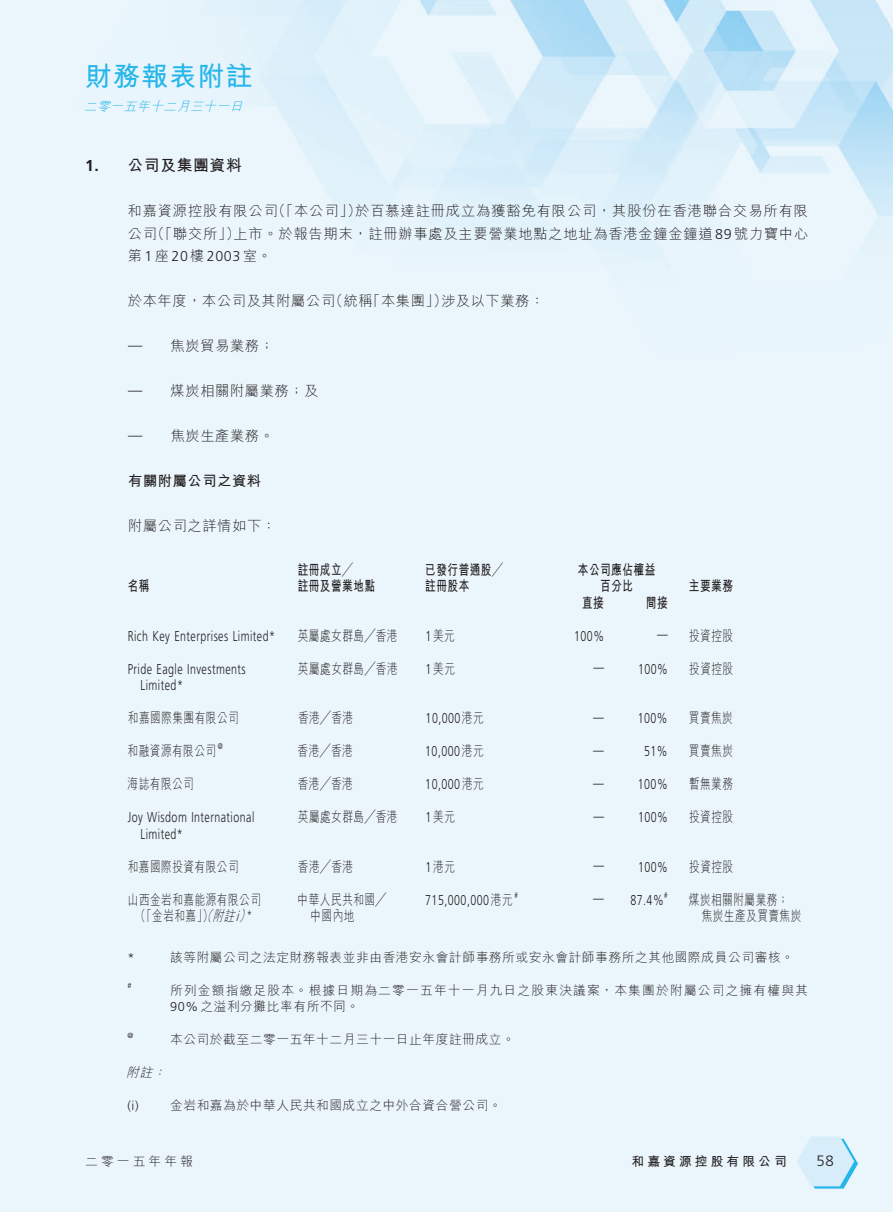
<style>
.page{position:relative;width:893px;height:1212px;background:#fff}
.page>*{position:absolute;margin:0;border:0;box-sizing:border-box;transform-origin:0 0}
.t1{font:700 27px "M Hei HK";letter-spacing:.04em;color:#26b6ea}
.t2{font:700 15.75px "M Hei HK";letter-spacing:.04em;color:#231f20}
.t3{font:700 15.75px "Frutiger";color:#231f20}
.t4{font:300 15px "Frutiger";color:#231f20}
.t5{font:300 14.25px/16.5px "M Hei HK";letter-spacing:.04em;color:#231f20;scale:.75 1}
.t6{font:300 14.25px/16.5px "Frutiger";letter-spacing:.04em;color:#231f20;scale:.75 1}
.t7{font:300 14.25px/22.5px "M Hei HK";letter-spacing:.04em;color:#231f20}
.t8{font:700 14.25px/16.5px "M Hei HK";letter-spacing:.04em;color:#231f20;scale:.75 1}
.t9{font:300 14.25px "M Hei HK";letter-spacing:.06em;color:#231f20}
.t10{font:300 14.25px "Frutiger";letter-spacing:.04em;color:#231f20}
.t11{font:700 14.25px "M Hei HK";letter-spacing:.04em;color:#231f20}
.t12{font:italic 300 14.25px "M Hei HK";color:#231f20;scale:.75 1}
.t13{font:300 12.75px "M Hei HK";letter-spacing:.04em;color:#231f20}
.t14{font:300 12.75px "M Hei HK";letter-spacing:.09em;color:#231f20}
.t15{font:italic 300 12.75px "M Hei HK";color:#26b6ea}
.t16{font:700 12.75px "M Hei HK";letter-spacing:.24em;color:#231f20}
.t17{font:300 12.75px "M Hei HK";letter-spacing:.24em;color:#231f20}
.t18{font:300 12.75px "Frutiger";color:#231f20}
.t19{font:italic 300 12.75px "M Hei HK";color:#231f20}
.t20{font:300 8.25px "Frutiger";color:#231f20;scale:.75 1}
.t21{font:300 7.5px "Frutiger";color:#231f20}
.s1{font-family:"Frutiger"}
.s2{font-family:"M Hei HK"}
.s3{font-style:italic}
</style>
<div class="page">
<svg style="left:797px;top:1136px;width:61px;height:52px;background:#cfebf8"></svg>
<h1 class="t1" style="left:85px;top:56px;width:169px">財務報表附註</h1>
<p class="t15" style="left:84px;top:98px;width:165px">二零一五年十二月三十一日</p>
<p class="t3" style="left:85px;top:157px;width:15px">1.</p>
<p class="t2" style="left:128px;top:154px;width:116px">公司及集團資料</p>
<p class="t7" style="left:271px;top:199px;width:91px">（「本公司」）</p>
<p class="t9" style="left:355px;top:201px;width:454px">於百慕達註冊成立為獲豁免有限公司，其股份在香港聯合交易所有限</p>
<p class="t7" style="left:234px;top:199px;width:576px;text-indent:-106px">和嘉資源控股有限公司<br>上市。於報告期末，註冊辦事處及主要營業地點之地址為香港金鐘金鐘道<span class="s1">89</span> 號力寶中心</p>
<p class="t7" style="left:150px;top:222px;width:91px">（「聯交所」）</p>
<p class="t7" style="left:128px;top:222px;width:31px">公司</p>
<p class="t10" style="left:128px;top:248px;width:145px"><span class="s2">第</span>1 <span class="s2">座</span> 20 <span class="s2">樓</span> 2003 <span class="s2">室。</span></p>
<p class="t7" style="left:329px;top:289px;width:45px">（統稱</p>
<p class="t7" style="left:366px;top:289px;width:83px">「本集團」）</p>
<p class="t7" style="left:128px;top:289px;width:209px">於本年度，本公司及其附屬公司</p>
<p class="t7" style="left:171px;top:334px;width:105px">焦炭貿易業務;</p>
<p class="t7" style="left:441px;top:289px;width:105px">涉及以下業務：</p>
<p class="t10" style="left:128px;top:337px;width:16px">—</p>
<p class="t10" style="left:128px;top:382px;width:16px">—</p>
<p class="t7" style="left:171px;top:379px;width:149px">煤炭相關附屬業務；及</p>
<p class="t7" style="left:171px;top:424px;width:105px">焦炭生產業務。</p>
<p class="t10" style="left:128px;top:427px;width:16px">—</p>
<p class="t11" style="left:128px;top:471px;width:135px">有關附屬公司之資料</p>
<p class="t7" style="left:128px;top:514px;width:149px">附屬公司之詳情如下：</p>
<p class="t8" style="left:128px;top:577px;width:31px">名稱</p>
<p class="t8" style="left:298px;top:560px;width:105px">註冊成立╱<br>註冊及營業地點</p>
<p class="t8" style="left:425px;top:560px;width:105px">已發行普通股╱註冊股本</p>
<p class="t8" style="left:578px;top:560px;width:105px">本公司應佔權益</p>
<p class="t8" style="left:600px;top:577px;width:45px">百分比</p>
<p class="t8" style="left:582px;top:593px;width:31px">直接</p>
<p class="t8" style="left:646px;top:593px;width:31px">間接</p>
<p class="t8" style="left:689px;top:577px;width:60px">主要業務</p>
<p class="t5" style="left:298px;top:627px;width:135px">英屬處女群島╱香港</p>
<p class="t5" style="left:425px;top:627px;width:41px"><span class="s1">1</span>美元</p>
<p class="t5" style="left:689px;top:627px;width:60px">投資控股</p>
<p class="t6" style="left:128px;top:628px;width:198px">Rich Key Enterprises Limited*</p>
<p class="t6" style="left:141px;top:661px;width:142px;text-indent:-13px">Pride Eagle Investments<br>Limited*</p>
<p class="t5" style="left:689px;top:660px;width:60px">投資控股</p>
<p class="t6" style="left:574px;top:628px;width:41px">100%</p>
<p class="t6" style="left:657px;top:626px;width:16px">—</p>
<p class="t5" style="left:298px;top:660px;width:135px">英屬處女群島╱香港</p>
<p class="t5" style="left:426px;top:660px;width:41px"><span class="s1">1</span>美元</p>
<p class="t6" style="left:638px;top:661px;width:41px">100%</p>
<p class="t6" style="left:593px;top:659px;width:16px">—</p>
<p class="t5" style="left:128px;top:709px;width:149px">和嘉國際集團有限公司</p>
<p class="t5" style="left:298px;top:709px;width:75px">香港╱香港</p>
<p class="t6" style="left:426px;top:710px;width:79px">10,000<span class="s2">港元</span></p>
<p class="t6" style="left:593px;top:709px;width:16px">—</p>
<p class="t6" style="left:638px;top:710px;width:41px">100%</p>
<p class="t5" style="left:689px;top:709px;width:60px">買賣焦炭</p>
<p class="t20" style="left:218px;top:742px;width:8px">@</p>
<p class="t5" style="left:128px;top:742px;width:120px">和融資源有限公司</p>
<p class="t5" style="left:298px;top:742px;width:75px">香港╱香港</p>
<p class="t6" style="left:425px;top:743px;width:80px">10,000 <span class="s2">港元</span></p>
<p class="t6" style="left:593px;top:742px;width:16px">—</p>
<p class="t6" style="left:644px;top:743px;width:33px">51%</p>
<p class="t5" style="left:689px;top:742px;width:60px">買賣焦炭</p>
<p class="t5" style="left:298px;top:775px;width:75px">香港╱香港</p>
<p class="t5" style="left:128px;top:775px;width:90px">海誌有限公司</p>
<p class="t6" style="left:141px;top:809px;width:153px;text-indent:-13px">Joy Wisdom International<br>Limited*</p>
<p class="t5" style="left:689px;top:808px;width:60px">投資控股</p>
<p class="t5" style="left:689px;top:775px;width:60px">暫無業務</p>
<p class="t6" style="left:425px;top:776px;width:80px">10,000 <span class="s2">港元</span></p>
<p class="t6" style="left:638px;top:776px;width:41px">100%</p>
<p class="t6" style="left:593px;top:775px;width:16px">—</p>
<p class="t5" style="left:298px;top:808px;width:135px">英屬處女群島╱香港</p>
<p class="t5" style="left:425px;top:808px;width:41px"><span class="s1">1</span>美元</p>
<p class="t6" style="left:638px;top:809px;width:41px">100%</p>
<p class="t6" style="left:593px;top:808px;width:16px">—</p>
<p class="t5" style="left:298px;top:858px;width:75px">香港╱香港</p>
<p class="t5" style="left:128px;top:858px;width:149px">和嘉國際投資有限公司</p>
<p class="t5" style="left:247px;top:891px;width:20px;text-indent:-119px">山西金岩和嘉能源有限公司*</p>
<p class="t5" style="left:689px;top:858px;width:60px">投資控股</p>
<p class="t5" style="left:426px;top:858px;width:41px"><span class="s1">1</span>港元</p>
<p class="t6" style="left:638px;top:859px;width:41px">100%</p>
<p class="t6" style="left:593px;top:857px;width:16px">—</p>
<p class="t5" style="left:310px;top:891px;width:103px;text-indent:-13px">中華人民共和國╱中國內地</p>
<p class="t5" style="left:689px;top:891px;width:135px">煤炭相關附屬業務;</p>
<p class="t20" style="left:514px;top:890px;width:6px">#</p>
<p class="t6" style="left:630px;top:892px;width:46px">87.4%</p>
<p class="t20" style="left:664px;top:890px;width:6px">#</p>
<p class="t6" style="left:425px;top:892px;width:118px">715,000,000<span class="s2">港元</span></p>
<p class="t6" style="left:593px;top:890px;width:16px">—</p>
<p class="t5" style="left:135px;top:907px;width:110px">（「金岩和嘉」）<span class="s3">（</span></p>
<p class="t12" style="left:236px;top:906px;width:26px">(<span class="s1">i</span></p>
<p class="t12" style="left:212px;top:906px;width:37px">附註</p>
<p class="t5" style="left:702px;top:907px;width:135px">焦炭生產及買賣焦炭</p>
<p class="t13" style="left:170px;top:948px;width:625px">該等附屬公司之法定財務報表並非由香港安永會計師事務所或安永會計師事務所之其他國際成員公司審核。</p>
<p class="t18" style="left:128px;top:950px;width:9px">*</p>
<p class="t21" style="left:128px;top:981px;width:6px">#</p>
<p class="t21" style="left:128px;top:1031px;width:7px">@</p>
<p class="t19" style="left:126px;top:1063px;width:32px">附註</p>
<p class="t19" style="left:153px;top:1063px;width:19px">：</p>
<p class="t18" style="left:128px;top:1098px;width:12px">)i(</p>
<p class="t14" style="left:170px;top:981px;width:640px">所列金額指繳足股本。根據日期為二零一五年十一月九日之股東決議案，本集團於附屬公司之擁有權與其</p>
<p class="t13" style="left:170px;top:997px;width:191px"><span class="s1">90%</span>之溢利分攤比率有所不同。</p>
<p class="t13" style="left:170px;top:1030px;width:346px">本公司於截至二零一五年十二月三十一日止年度註冊成立。</p>
<p class="t13" style="left:170px;top:1096px;width:333px">金岩和嘉為於中華人民共和國成立之中外合資合營公司。</p>
<p class="t17" style="left:85px;top:1152px;width:109px">二零一五年年報</p>
<p class="t16" style="left:632px;top:1152px;width:157px">和嘉資源控股有限公司</p>
<p class="t4" style="left:816px;top:1152px;width:19px">58</p>
</div>
